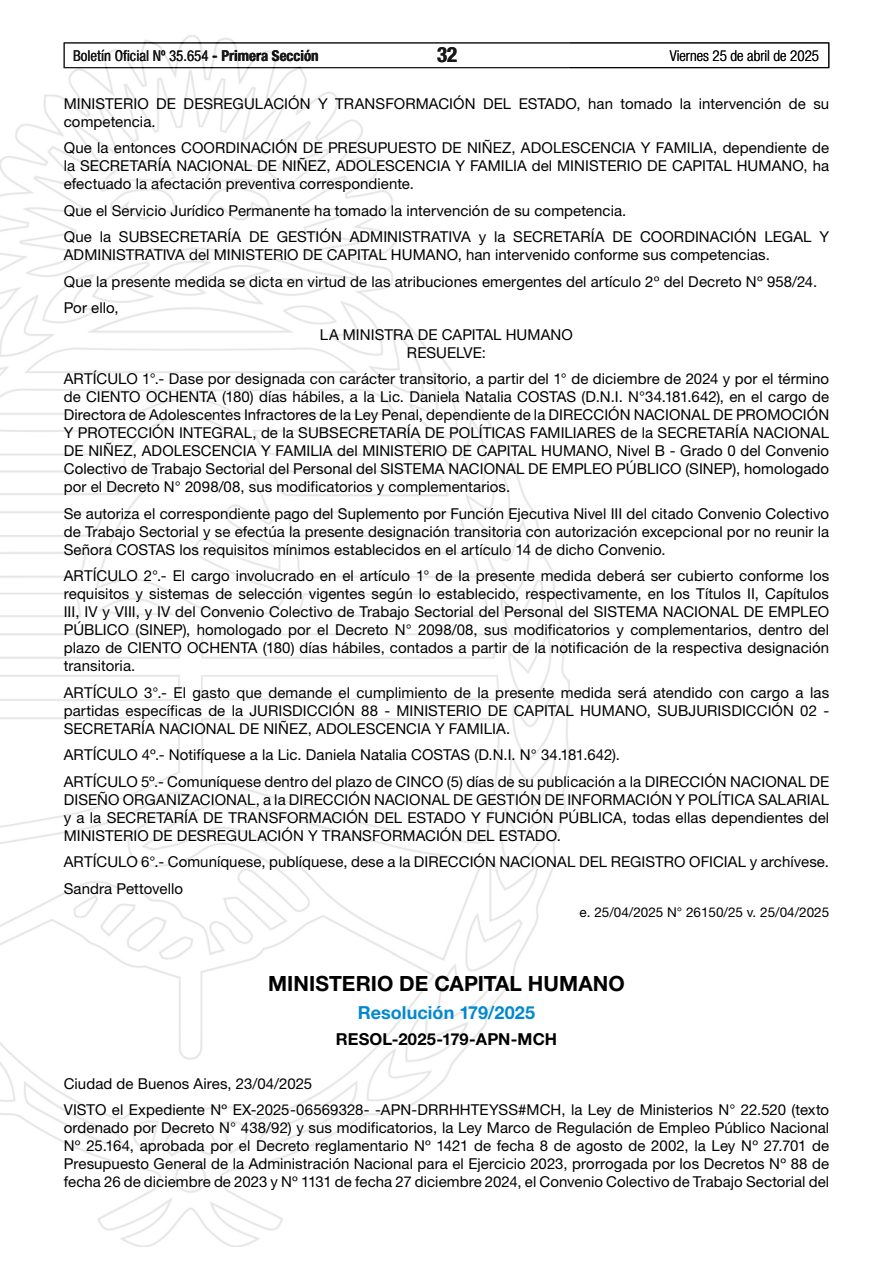
<style>
.page{position:relative;width:893px;height:1263px;background:#fff}
.page>*{position:absolute;margin:0;border:0;box-sizing:border-box;transform-origin:0 0}
.t1{font:700 21px "Helvetica Neue LT Std";letter-spacing:.005em;color:#000}
.t2{font:700 condensed 21px "Helvetica Neue LT Std";color:#000}
.t3{font:700 18px "Helvetica Neue LT Std";letter-spacing:.005em;color:#0089cf}
.t4{font:700 16.5px "Helvetica Neue LT Std";letter-spacing:.005em;color:#000}
.t5{font:15px/18px "Helvetica Neue LT Std";letter-spacing:.005em;color:#000;text-align:justify}
.t6{font:condensed 15px "Helvetica Neue LT Std";color:#000}
.t7{font:300 condensed 15px "Helvetica Neue LT Std";color:#000}
.t8{font:13.5px "Helvetica Neue LT Std";color:#000}
.s1{font-weight:700}
</style>
<div class="page">
<div style="left:64px;top:43px;width:765px;height:25px;border:1px solid #000"></div>
<img style="left:0;top:35px;width:569px;height:1211px">
<p class="t6" style="left:73px;top:47px;width:247px">Boletín Oficial Nº 35.654 <span class="s1">- Primera Sección</span></p>
<h1 class="t2" style="left:437px;top:42px;width:22px">32</h1>
<p class="t7" style="left:670px;top:47px;width:151px">Viernes 25 de abril de 2025</p>
<p class="t5" style="left:64px;top:94px;width:767px">MINISTERIO DE DESREGULACIÓN Y TRANSFORMACIÓN DEL ESTADO, han tomado la intervención de su competencia.</p>
<p class="t5" style="left:64px;top:138px;width:767px">Que la entonces COORDINACIÓN DE PRESUPUESTO DE NIÑEZ, ADOLESCENCIA Y FAMILIA, dependiente de la SECRETARÍA NACIONAL DE NIÑEZ, ADOLESCENCIA Y FAMILIA del MINISTERIO DE CAPITAL HUMANO, ha efectuado la afectación preventiva correspondiente.</p>
<p class="t5" style="left:64px;top:197px;width:767px;line-height:26.5px">Que el Servicio Jurídico Permanente ha tomado la intervención de su competencia.<br>Que la SUBSECRETARÍA DE GESTIÓN ADMINISTRATIVA y la SECRETARÍA DE COORDINACIÓN LEGAL Y</p>
<p class="t5" style="left:64px;top:245px;width:708px">ADMINISTRATIVA del MINISTERIO DE CAPITAL HUMANO, han intervenido conforme sus competencias.</p>
<p class="t5" style="left:64px;top:272px;width:755px">Que la presente medida se dicta en virtud de las atribuciones emergentes del artículo 2º del Decreto Nº 958/24.</p>
<p class="t5" style="left:64px;top:298px;width:56px">Por ello,</p>
<p class="t5" style="left:320px;top:325px;width:255px">LA MINISTRA DE CAPITAL HUMANO</p>
<p class="t5" style="left:64px;top:339px;width:767px;line-height:26.5px;text-align:center">RESUELVE:<br>ARTÍCULO 1°.- Dase por designada con carácter transitorio, a partir del 1° de diciembre de 2024 y por el término</p>
<p class="t5" style="left:64px;top:388px;width:767px">de CIENTO OCHENTA (180) días hábiles, a la Lic. Daniela Natalia COSTAS (D.N.I. N°34.181.642), en el cargo de Directora de Adolescentes Infractores de la Ley Penal, dependiente de la DIRECCIÓN NACIONAL DE PROMOCIÓN Y PROTECCIÓN INTEGRAL, de la SUBSECRETARÍA DE POLÍTICAS FAMILIARES de la SECRETARÍA NACIONAL DE NIÑEZ, ADOLESCENCIA Y FAMILIA del MINISTERIO DE CAPITAL HUMANO, Nivel B - Grado 0 del Convenio Colectivo de Trabajo Sectorial del Personal del SISTEMA NACIONAL DE EMPLEO PÚBLICO (SINEP), homologado por el Decreto N° 2098/08, sus modificatorios y complementarios.</p>
<p class="t5" style="left:64px;top:504px;width:767px">Se autoriza el correspondiente pago del Suplemento por Función Ejecutiva Nivel III del citado Convenio Colectivo de Trabajo Sectorial y se efectúa la presente designación transitoria con autorización excepcional por no reunir la Señora COSTAS los requisitos mínimos establecidos en el artículo 14 de dicho Convenio.</p>
<p class="t5" style="left:64px;top:567px;width:767px">ARTÍCULO 2°.- El cargo involucrado en el artículo 1° de la presente medida deberá ser cubierto conforme los requisitos y sistemas de selección vigentes según lo establecido, respectivamente, en los Títulos II, Capítulos III, IV y VIII, y IV del Convenio Colectivo de Trabajo Sectorial del Personal del SISTEMA NACIONAL DE EMPLEO PÚBLICO (SINEP), homologado por el Decreto N° 2098/08, sus modificatorios y complementarios, dentro del plazo de CIENTO OCHENTA (180) días hábiles, contados a partir de la notificación de la respectiva designación transitoria.</p>
<p class="t5" style="left:64px;top:683px;width:767px">ARTÍCULO 3°.- El gasto que demande el cumplimiento de la presente medida será atendido con cargo a las partidas específicas de la JURISDICCIÓN 88 - MINISTERIO DE CAPITAL HUMANO, SUBJURISDICCIÓN 02 - SECRETARÍA NACIONAL DE NIÑEZ, ADOLESCENCIA Y FAMILIA.</p>
<p class="t5" style="left:64px;top:741px;width:767px;line-height:26.5px">ARTÍCULO 4º.- Notifíquese a la Lic. Daniela Natalia COSTAS (D.N.I. N° 34.181.642).<br>ARTÍCULO 5º.- Comuníquese dentro del plazo de CINCO (5) días de su publicación a la DIRECCIÓN NACIONAL DE</p>
<p class="t5" style="left:64px;top:790px;width:767px">DISEÑO ORGANIZACIONAL, a la DIRECCIÓN NACIONAL DE GESTIÓN DE INFORMACIÓN Y POLÍTICA SALARIAL y a la SECRETARÍA DE TRANSFORMACIÓN DEL ESTADO Y FUNCIÓN PÚBLICA, todas ellas dependientes del MINISTERIO DE DESREGULACIÓN Y TRANSFORMACIÓN DEL ESTADO.</p>
<p class="t5" style="left:64px;top:848px;width:767px;line-height:26.5px">ARTÍCULO 6°.- Comuníquese, publíquese, dese a la DIRECCIÓN NACIONAL DEL REGISTRO OFICIAL y archívese.<br>Sandra Pettovello</p>
<p class="t8" style="left:580px;top:904px;width:251px">e. 25/04/2025 N° 26150/25 v. 25/04/2025</p>
<h1 class="t1" style="left:268px;top:970px;width:358px">MINISTERIO DE CAPITAL HUMANO</h1>
<p class="t3" style="left:358px;top:1001px;width:179px">Resolución 179/2025</p>
<p class="t4" style="left:336px;top:1029px;width:223px">RESOL-2025-179-APN-MCH</p>
<p class="t5" style="left:64px;top:1070px;width:767px;line-height:26.5px">Ciudad de Buenos Aires, 23/04/2025<br>VISTO el Expediente Nº EX-2025-06569328- -APN-DRRHHTEYSS#MCH, la Ley de Ministerios N° 22.520 (texto</p>
<p class="t5" style="left:64px;top:1119px;width:767px">ordenado por Decreto N° 438/92) y sus modificatorios, la Ley Marco de Regulación de Empleo Público Nacional Nº 25.164, aprobada por el Decreto reglamentario Nº 1421 de fecha 8 de agosto de 2002, la Ley Nº 27.701 de Presupuesto General de la Administración Nacional para el Ejercicio 2023, prorrogada por los Decretos Nº 88 de fecha 26 de diciembre de 2023 y Nº 1131 de fecha 27 diciembre 2024, el Convenio Colectivo de Trabajo Sectorial del</p>
</div>
